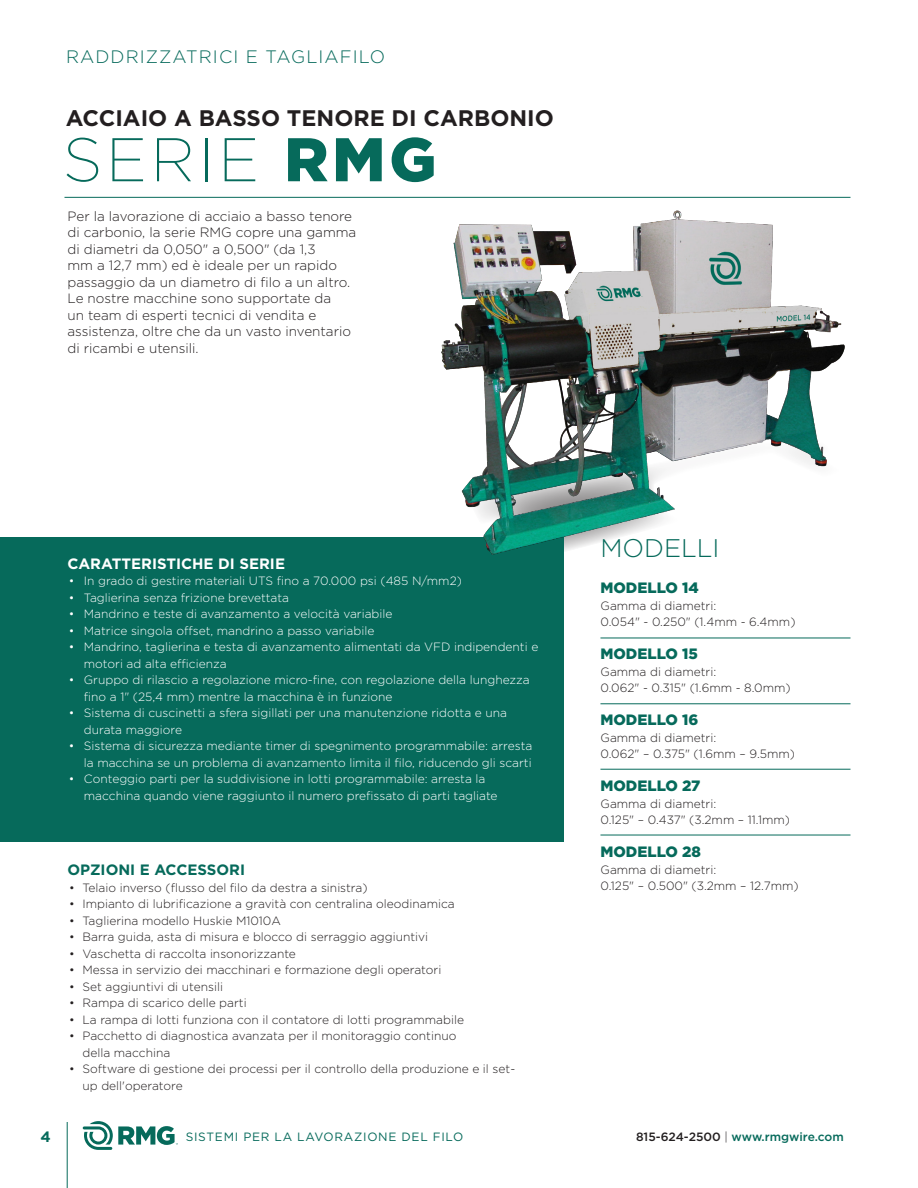
<style>
.page{position:relative;width:918px;height:1188px;background:#fff}
.page>*{position:absolute;margin:0;border:0;box-sizing:border-box;transform-origin:0 0}
.t1{font:200 61.5px "Gotham";letter-spacing:.06em;color:#066a5b}
.t2{font:300 25.5px "Gotham";color:#066a5b}
.t3{font:700 22.5px "Gotham";color:#231f20}
.t4{font:300 18px "Gotham";letter-spacing:.06em;color:#066a5b}
.t5{font:900 15px "Gotham";color:#066a5b}
.t6{font:700 15px "Gotham";color:#fff}
.t7{font:700 15px "Gotham";color:#066a5b}
.t8{font:300 13.5px/16.5px "Gotham";color:#231f20}
.t9{font:300 12px/16.5px "Gotham";color:#231f20}
.t10{font:300 12px/16.5px "Gotham";color:#fff}
.t11{font:12px "Gotham";letter-spacing:.06em;color:#066a5b}
.t12{font:500 12px "Gotham";color:#066a5b}
.s1{font-weight:900}
.s2{color:#231f20}
.s3{font-weight:300;color:#231f20}
</style>
<div class="page">
<hr style="left:67px;top:1122px;width:1px;height:66px;background:#066a5b">
<svg style="left:83px;top:1121px;width:95px;height:29px"></svg>
<div style="left:0;top:537px;width:564px;height:305px;background:#066a5b"></div>
<hr style="left:64px;top:197px;width:786px;height:1px;background:#066a5b">
<hr style="left:600px;top:638px;width:250px;height:1px;background:#066a5b">
<hr style="left:600px;top:769px;width:250px;height:1px;background:#066a5b">
<hr style="left:600px;top:703px;width:250px;height:1px;background:#066a5b">
<hr style="left:600px;top:835px;width:250px;height:1px;background:#066a5b">
<img style="left:441px;top:210px;width:404px;height:345px">
<h3 class="t4" style="left:66px;top:45px;width:321px">RADDRIZZATRICI E TAGLIAFILO</h3>
<p class="t3" style="left:66px;top:103px;width:490px">ACCIAIO A BASSO TENORE DI CARBONIO</p>
<p class="t1" style="left:63px;top:121px;width:375px">SERIE <span class="s1">RMG</span></p>
<p class="t8" style="left:68px;top:207px;width:290px">Per la lavorazione di acciaio a basso tenore di carbonio, la serie RMG copre una gamma di diametri da 0,050" a 0,500" (da 1,3<br>mm a 12,7 mm) ed è ideale per un rapido passaggio da un diametro di filo a un altro.<br>Le nostre macchine sono supportate da<br>un team di esperti tecnici di vendita e assistenza, oltre che da un vasto inventario di ricambi e utensili.</p>
<p class="t6" style="left:67px;top:553px;width:219px">CARATTERISTICHE DI SERIE</p>
<p class="t10" style="left:69px;top:572px;width:395px">• In grado di gestire materiali UTS fino a 70.000 psi (485 N/mm2)</p>
<p class="t10" style="left:69px;top:589px;width:222px">• Taglierina senza frizione brevettata</p>
<p class="t10" style="left:69px;top:605px;width:325px">• Mandrino e teste di avanzamento a velocità variabile</p>
<p class="t10" style="left:69px;top:622px;width:307px">• Matrice singola offset, mandrino a passo variabile</p>
<p class="t10" style="left:84px;top:638px;width:456px;text-indent:-15px">• Mandrino, taglierina e testa di avanzamento alimentati da VFD indipendenti e motori ad alta efficienza</p>
<p class="t10" style="left:84px;top:671px;width:447px;text-indent:-15px">• Gruppo di rilascio a regolazione micro-fine, con regolazione della lunghezza fino a 1" (25,4 mm) mentre la macchina è in funzione</p>
<p class="t10" style="left:84px;top:704px;width:425px;text-indent:-15px">• Sistema di cuscinetti a sfera sigillati per una manutenzione ridotta e una durata maggiore</p>
<p class="t10" style="left:69px;top:737px;width:465px;text-align:right">• Sistema di sicurezza mediante timer di spegnimento programmabile: arresta la macchina se un problema di avanzamento limita il filo, riducendo gli scarti</p>
<p class="t10" style="left:84px;top:770px;width:415px;text-indent:-15px">• Conteggio parti per la suddivisione in lotti programmabile: arresta la macchina quando viene raggiunto il numero prefissato di parti tagliate</p>
<p class="t7" style="left:68px;top:860px;width:179px">OPZIONI E ACCESSORI</p>
<p class="t9" style="left:69px;top:879px;width:300px">• Telaio inverso (flusso del filo da destra a sinistra)</p>
<p class="t9" style="left:69px;top:896px;width:387px">• Impianto di lubrificazione a gravità con centralina oleodinamica</p>
<p class="t9" style="left:69px;top:912px;width:213px">• Taglierina modello Huskie M1010A</p>
<p class="t9" style="left:69px;top:929px;width:361px">• Barra guida, asta di misura e blocco di serraggio aggiuntivi</p>
<p class="t9" style="left:69px;top:945px;width:228px">• Vaschetta di raccolta insonorizzante</p>
<p class="t9" style="left:69px;top:962px;width:374px">• Messa in servizio dei macchinari e formazione degli operatori</p>
<p class="t9" style="left:69px;top:978px;width:156px">• Set aggiuntivi di utensili</p>
<p class="t9" style="left:69px;top:995px;width:179px">• Rampa di scarico delle parti</p>
<p class="t9" style="left:69px;top:1011px;width:397px">• La rampa di lotti funziona con il contatore di lotti programmabile</p>
<p class="t9" style="left:82px;top:1028px;width:375px;text-indent:-14px">• Pacchetto di diagnostica avanzata per il monitoraggio continuo della macchina</p>
<p class="t9" style="left:82px;top:1061px;width:434px;text-indent:-14px">• Software di gestione dei processi per il controllo della produzione e il set&shy;up dell'operatore</p>
<p class="t2" style="left:600px;top:532px;width:121px">MODELLI</p>
<p class="t5" style="left:600px;top:578px;width:100px">MODELLO 14</p>
<p class="t9" style="left:600px;top:597px;width:117px">Gamma di diametri:</p>
<p class="t9" style="left:600px;top:614px;width:197px">0.054" - 0.250" (1.4mm - 6.4mm)</p>
<p class="t5" style="left:600px;top:644px;width:99px">MODELLO 15</p>
<p class="t9" style="left:600px;top:663px;width:117px">Gamma di diametri:</p>
<p class="t9" style="left:600px;top:680px;width:192px">0.062" - 0.315" (1.6mm - 8.0mm)</p>
<p class="t5" style="left:600px;top:710px;width:99px">MODELLO 16</p>
<p class="t9" style="left:600px;top:729px;width:117px">Gamma di diametri:</p>
<p class="t9" style="left:600px;top:746px;width:196px">0.062" – 0.375" (1.6mm – 9.5mm)</p>
<p class="t5" style="left:600px;top:776px;width:102px">MODELLO 27</p>
<p class="t9" style="left:600px;top:795px;width:117px">Gamma di diametri:</p>
<p class="t9" style="left:600px;top:812px;width:191px">0.125" – 0.437" (3.2mm – 11.1mm)</p>
<p class="t5" style="left:600px;top:842px;width:102px">MODELLO 28</p>
<p class="t9" style="left:600px;top:861px;width:117px">Gamma di diametri:</p>
<p class="t9" style="left:600px;top:878px;width:200px">0.125" – 0.500" (3.2mm – 12.7mm)</p>
<p class="t7" style="left:41px;top:1127px;width:12px">4</p>
<p class="t11" style="left:186px;top:1129px;width:279px">SISTEMI PER LA LAVORAZIONE DEL FILO</p>
<p class="t12" style="left:636px;top:1129px;width:209px"><span class="s2">815-624-2500</span> <span class="s3">|</span> www.rmgwire.com</p>
</div>
